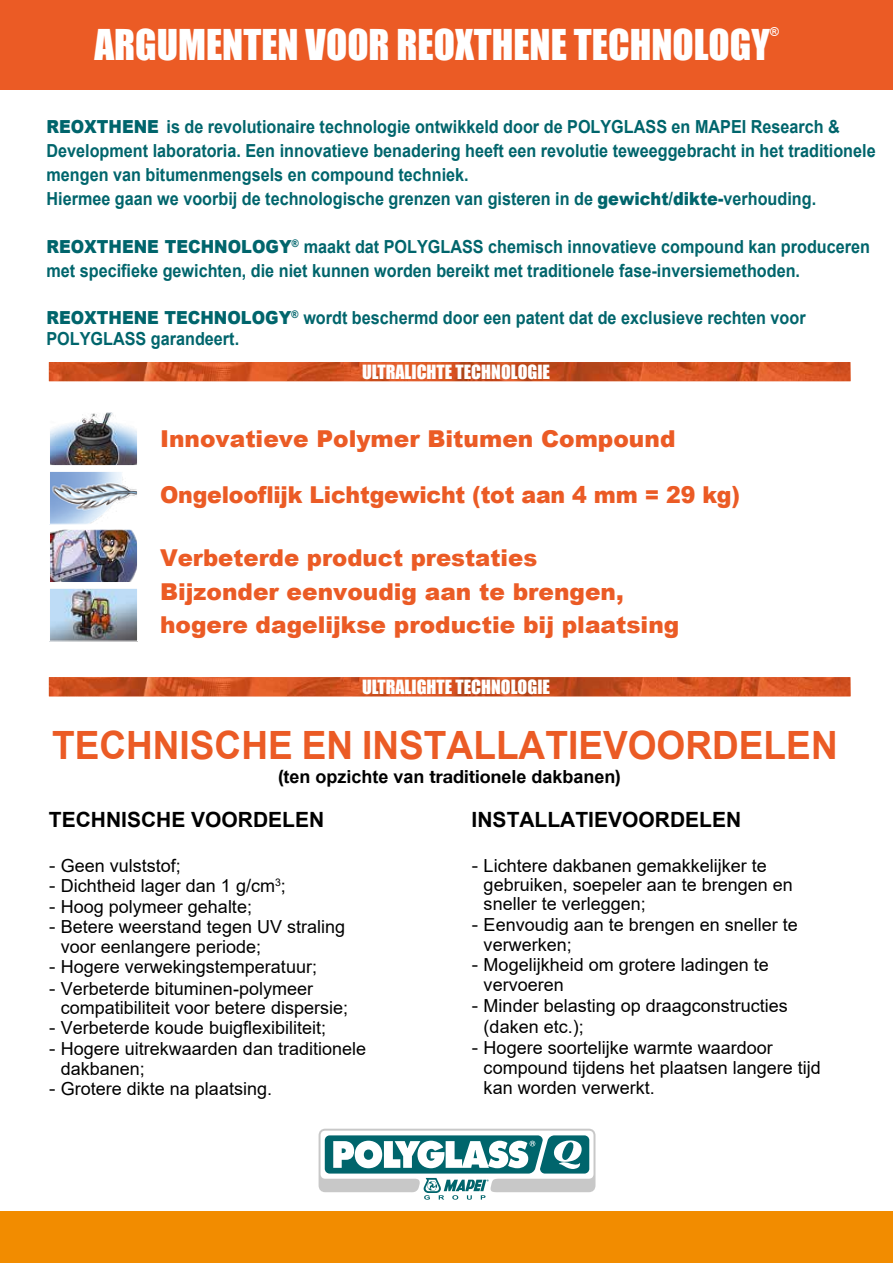
<style>
.page{position:relative;width:893px;height:1263px;background:#fff}
.page>*{position:absolute;margin:0;border:0;box-sizing:border-box;transform-origin:0 0}
.t1{font:39px "Impact";color:#fff}
.t2{font:700 39px "Arial";color:#eb5b25;scale:.95 1}
.t3{font:900 23.25px/33.6px "Arial";color:#eb5b25}
.t4{font:900 23.25px "Arial";color:#eb5b25;scale:.95 1}
.t5{font:700 21px "Arial";color:#000}
.t6{font:700 18px/24px "Arial";color:#00656c;scale:.9 1}
.t7{font:18px/19.2px "Arial";color:#000}
.t8{font:18px/19.2px "Arial";color:#000}
.t9{font:18px "Impact";color:#fff}
.t10{font:700 18px "Arial";color:#000}
.t11{font:12px "Impact";color:#fff}
.s1{font-weight:900}
.s2{font-family:"Helvetica Neue"}
</style>
<div class="page">
<img style="left:51px;top:473px;width:85px;height:49px">
<div style="left:49px;top:471px;width:89px;height:53px;border:1px solid #fff"></div>
<img style="left:51px;top:414px;width:85px;height:50px">
<div style="left:49px;top:412px;width:89px;height:54px;border:1px solid #fff"></div>
<img style="left:51px;top:531px;width:85px;height:50px">
<div style="left:49px;top:529px;width:89px;height:54px;border:1px solid #fff"></div>
<img style="left:51px;top:590px;width:85px;height:49px">
<div style="left:49px;top:588px;width:89px;height:53px;border:1px solid #fff"></div>
<div style="left:0;top:1212px;width:893px;height:51px;background:#f28c00"></div>
<svg style="left:319px;top:1129px;width:276px;height:71px"></svg>
<div style="left:0;top:0;width:893px;height:89px;background:#eb5b25"></div>
<img style="left:49px;top:362px;width:801px;height:19px">
<img style="left:49px;top:677px;width:801px;height:19px">
<h1 class="t1" style="left:94px;top:15px;width:677px">ARGUMENTEN VOOR REOXTHENE TECHNOLOGY</h1>
<p class="t11" style="left:770px;top:22px;width:11px">®</p>
<p class="t6" style="left:47px;top:115px;width:923px"><span class="s1">REOXTHENE</span> is de revolutionaire technologie ontwikkeld door de POLYGLASS en MAPEI Research &amp; Development laboratoria. Een innovatieve benadering heeft een revolutie teweeggebracht in het traditionele mengen van bitumenmengsels en compound techniek.<br>Hiermee gaan we voorbij de technologische grenzen van gisteren in de <span class="s1">gewicht/dikte-</span>verhouding.</p>
<p class="t6" style="left:47px;top:235px;width:916px"><span class="s1">REOXTHENE TECHNOLOGY</span><sup>®</sup> maakt dat POLYGLASS chemisch innovatieve compound kan produceren met specifieke gewichten, die niet kunnen worden bereikt met traditionele fase-inversiemethoden.</p>
<p class="t6" style="left:47px;top:307px;width:845px;line-height:21px"><span class="s1">REOXTHENE TECHNOLOGY</span><sup>®</sup> wordt beschermd door een patent dat de exclusieve rechten voor<br>POLYGLASS garandeert.</p>
<p class="t9" style="left:362px;top:358px;width:189px">ULTRALICHTE TECHNOLOGIE</p>
<p class="t3" style="left:160px;top:421px;width:517px">Innovatieve Polymer Bitumen Compound</p>
<p class="t4" style="left:160px;top:477px;width:612px">Ongelooflijk Lichtgewicht (tot aan 4 mm = 29 kg)</p>
<p class="t3" style="left:160px;top:540px;width:521px">Verbeterde product prestaties<br>Bijzonder eenvoudig aan te brengen, hogere dagelijkse productie bij plaatsing</p>
<p class="t9" style="left:362px;top:673px;width:189px">ULTRALIGHTE TECHNOLOGIE</p>
<h1 class="t2" style="left:52px;top:717px;width:829px">TECHNISCHE EN INSTALLATIEVOORDELEN</h1>
<p class="t10" style="left:278px;top:764px;width:344px"><span class="s2">(</span>ten opzichte van <span class="s2">tradition</span>ele dakbanen<span class="s2">)</span></p>
<p class="t5" style="left:49px;top:805px;width:277px">TECHNISCHE VOORDELEN</p>
<p class="t7" style="left:49px;top:856px;width:134px"><span class="s2">-</span> Geen vulststof;</p>
<p class="t7" style="left:49px;top:876px;width:238px"><span class="s2">-</span> Dichtheid lager dan 1 g/cm<sup>3</sup>;</p>
<p class="t7" style="left:49px;top:896px;width:205px"><span class="s2">-</span> Hoog polymeer gehalte;</p>
<p class="t7" style="left:61px;top:916px;width:286px;line-height:20.2px;text-indent:-12px"><span class="s2">-</span> Betere weerstand tegen UV straling voor eenlangere periode;</p>
<p class="t7" style="left:49px;top:957px;width:270px"><span class="s2">-</span> Hogere verwekingstemperatuur;</p>
<p class="t7" style="left:61px;top:979px;width:289px;text-indent:-12px"><span class="s2">-</span> Verbeterde bituminen-polymeer compatibiliteit voor betere dispersie;</p>
<p class="t7" style="left:49px;top:1018px;width:279px"><span class="s2">-</span> Verbeterde koude buigflexibiliteit;</p>
<p class="t7" style="left:61px;top:1039px;width:307px;text-indent:-12px"><span class="s2">-</span> Hogere uitrekwaarden dan traditionele dakbanen;</p>
<p class="t7" style="left:49px;top:1079px;width:225px"><span class="s2">-</span> Grotere dikte na plaatsing.</p>
<p class="t5" style="left:472px;top:805px;width:271px">INSTALLATIEVOORDELEN</p>
<p class="t8" style="left:484px;top:856px;width:311px;text-indent:-12px"><span class="s2">-</span> Lichtere dakbanen gemakkelijker te gebruiken, soepeler aan te brengen en sneller te verleggen;</p>
<p class="t8" style="left:484px;top:914px;width:316px;line-height:20.2px;text-indent:-12px"><span class="s2">-</span> Eenvoudig aan te brengen en sneller te verwerken;</p>
<p class="t8" style="left:484px;top:955px;width:287px;line-height:20.2px;text-indent:-12px"><span class="s2">-</span> Mogelijkheid om grotere ladingen te vervoeren</p>
<p class="t8" style="left:484px;top:995px;width:306px;line-height:21.3px;text-indent:-12px"><span class="s2">-</span> Minder belasting op draagconstructies (daken etc.);</p>
<p class="t8" style="left:484px;top:1038px;width:339px;line-height:19.6px;text-indent:-12px"><span class="s2">-</span> Hogere soortelijke warmte waardoor compound tijdens het plaatsen langere tijd kan worden verwerkt.</p>
</div>
